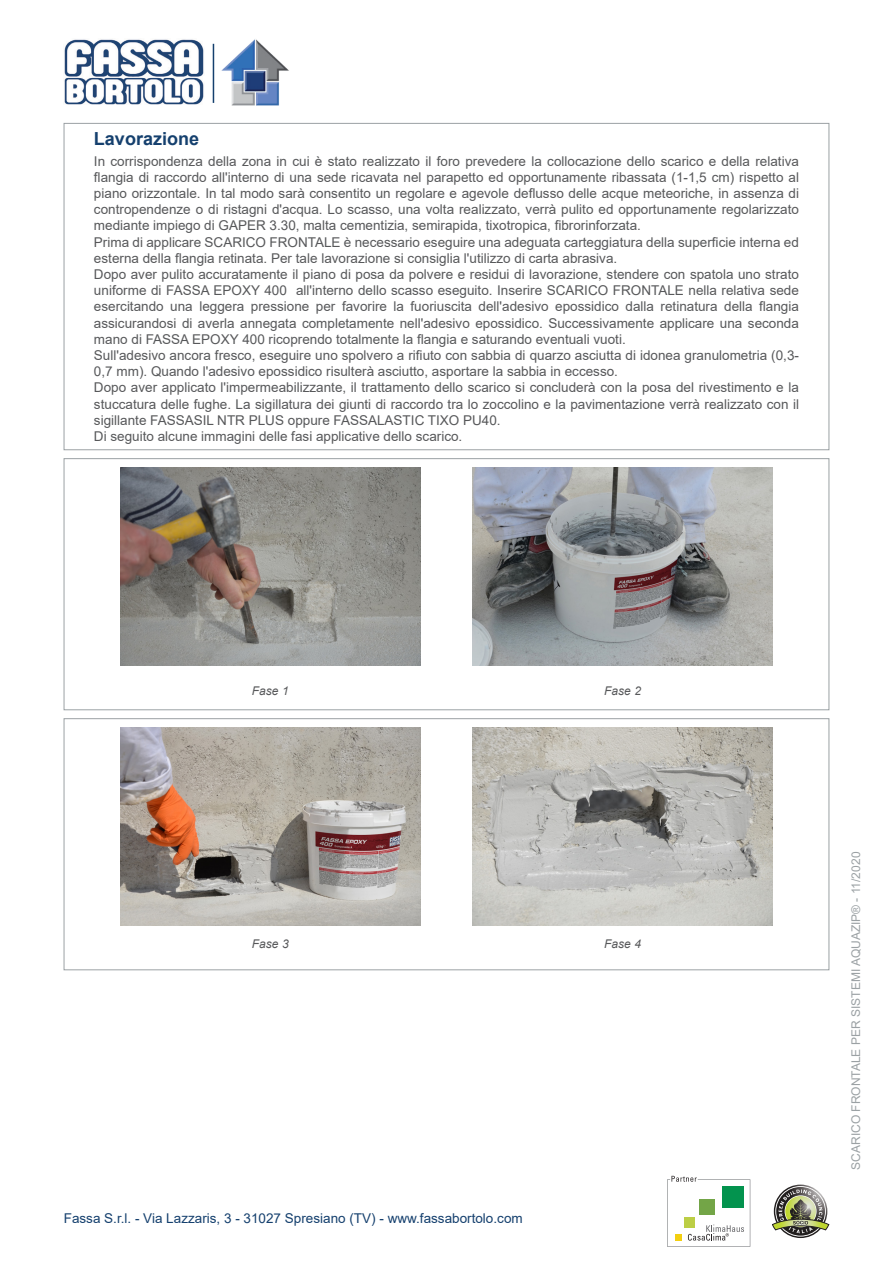
<style>
.page{position:relative;width:893px;height:1263px;background:#fff}
.page>*{position:absolute;margin:0;border:0;box-sizing:border-box;transform-origin:0 0}
.Titolo{font:700 18px "Arial";color:#15406e}
.Lavorazione{font:13.5px/16.2px "Arial";color:#57585a;text-align:justify}
.t1{font:13.5px "Arial";color:#15406e}
.t2{font:12px "Arial";color:#9ba1a4}
.Descrizione{font:italic 12px "Arial";color:#57585a}
</style>
<div class="page">
<svg style="left:667px;top:1176px;width:83px;height:71px"></svg>
<svg style="left:772px;top:1186px;width:57px;height:50px"></svg>
<img style="left:64px;top:39px;width:140px;height:66px">
<hr style="left:213px;top:44px;width:1px;height:59px;background:#15406e">
<img style="left:221px;top:39px;width:68px;height:67px">
<img style="left:121px;top:467px;width:299px;height:199px">
<img style="left:473px;top:467px;width:299px;height:199px">
<div style="left:64px;top:458px;width:765px;height:252px;border:1px solid #9ba1a4"></div>
<img style="left:121px;top:727px;width:299px;height:199px">
<img style="left:473px;top:727px;width:299px;height:199px">
<div style="left:64px;top:718px;width:765px;height:252px;border:1px solid #9ba1a4"></div>
<p class="Titolo" style="left:94px;top:126px;width:107px">Lavorazione</p>
<p class="Lavorazione" style="left:94px;top:153px;width:706px">In corrispondenza della zona in cui è stato realizzato il foro prevedere la collocazione dello scarico e della relativa flangia di raccordo all'interno di una sede ricavata nel parapetto ed opportunamente ribassata (1-1,5 cm) rispetto al piano orizzontale. In tal modo sarà consentito un regolare e agevole deflusso delle acque meteoriche, in assenza di contropendenze o di ristagni d'acqua. Lo scasso, una volta realizzato, verrà pulito ed opportunamente regolarizzato mediante impiego di GAPER 3.30, malta cementizia, semirapida, tixotropica, fibrorinforzata.</p>
<p class="Lavorazione" style="left:94px;top:234px;width:706px">Prima di applicare SCARICO FRONTALE è necessario eseguire una adeguata carteggiatura della superficie interna ed esterna della flangia retinata. Per tale lavorazione si consiglia l'utilizzo di carta abrasiva.</p>
<p class="Lavorazione" style="left:94px;top:266px;width:706px">Dopo aver pulito accuratamente il piano di posa da polvere e residui di lavorazione, stendere con spatola uno strato uniforme di FASSA EPOXY 400 all'interno dello scasso eseguito. Inserire SCARICO FRONTALE nella relativa sede esercitando una leggera pressione per favorire la fuoriuscita dell'adesivo epossidico dalla retinatura della flangia assicurandosi di averla annegata completamente nell'adesivo epossidico. Successivamente applicare una seconda mano di FASSA EPOXY 400 ricoprendo totalmente la flangia e saturando eventuali vuoti.</p>
<p class="Lavorazione" style="left:94px;top:347px;width:706px">Sull'adesivo ancora fresco, eseguire uno spolvero a rifiuto con sabbia di quarzo asciutta di idonea granulometria (0,3-<br>0,7 mm). Quando l'adesivo epossidico risulterà asciutto, asportare la sabbia in eccesso.</p>
<p class="Lavorazione" style="left:94px;top:379px;width:706px">Dopo aver applicato l'impermeabilizzante, il trattamento dello scarico si concluderà con la posa del rivestimento e la stuccatura delle fughe. La sigillatura dei giunti di raccordo tra lo zoccolino e la pavimentazione verrà realizzato con il sigillante FASSASIL NTR PLUS oppure FASSALASTIC TIXO PU40.</p>
<p class="Lavorazione" style="left:94px;top:428px;width:370px">Di seguito alcune immagini delle fasi applicative dello scarico.</p>
<p class="Descrizione" style="left:252px;top:683px;width:38px">Fase 1</p>
<p class="Descrizione" style="left:604px;top:683px;width:38px">Fase 2</p>
<p class="Descrizione" style="left:252px;top:936px;width:38px">Fase 3</p>
<p class="Descrizione" style="left:604px;top:936px;width:38px">Fase 4</p>
<p class="t1" style="left:64px;top:1208px;width:460px">Fassa S.r.l. - Via Lazzaris, 3 - 31027 Spresiano (TV) - www.fassabortolo.com</p>
<p class="t2" style="left:848px;top:1170px;width:319px;rotate:-90deg">SCARICO FRONTALE PER SISTEMI AQUAZIP® - 11/2020</p>
</div>
